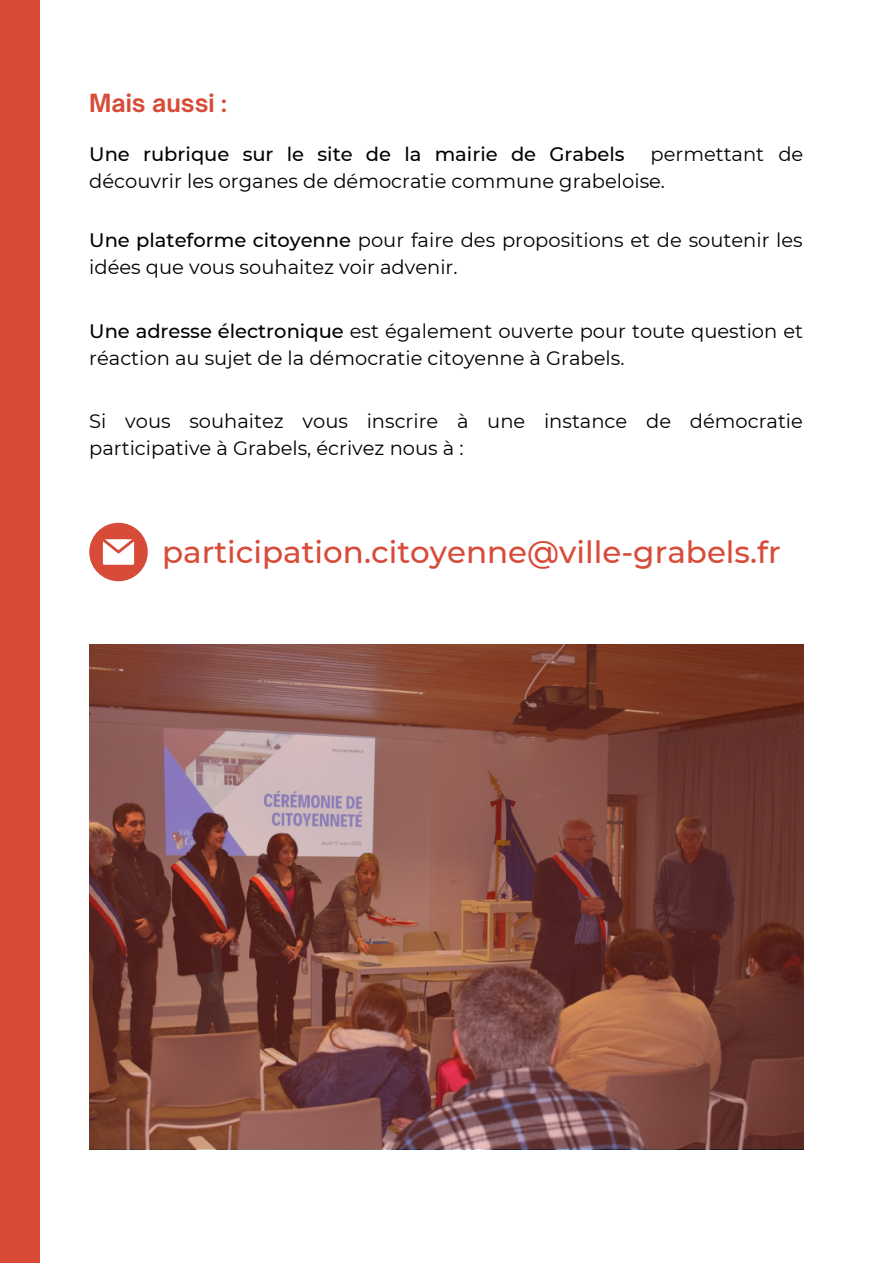
<style>
.page{position:relative;width:893px;height:1264px;background:#fff}
.page>*{position:absolute;margin:0;border:0;box-sizing:border-box;transform-origin:0 0}
.t1{font:500 30.9px "Montserrat";color:#d74b38}
.t2{font:700 24px "Open Sauce One";color:#d74b38}
.t3{font:19.5px/27px "Montserrat";color:#000}
.t4{font:500 19.5px "Montserrat";color:#000}
.s1{font-weight:500}
</style>
<div class="page">
<svg style="left:89px;top:523px;width:59px;height:58px"></svg>
<div style="left:0;top:0;width:40px;height:1262px;background:#d74b38"></div>
<svg style="left:89px;top:644px;width:714px;height:505px;background:#804d44"></svg>
<p class="t2" style="left:89px;top:88px;width:139px">Mais aussi :</p>
<p class="t4" style="left:89px;top:142px;width:536px">Une rubrique sur le site de la mairie de Grabels</p>
<p class="t3" style="left:89px;top:141px;width:715px;text-indent:561px">permettant de découvrir les organes de démocratie commune grabeloise.</p>
<p class="t3" style="left:89px;top:227px;width:715px"><span class="s1">Une plateforme citoyenne</span> pour faire des propositions et de soutenir les idées que vous souhaitez voir advenir.</p>
<p class="t3" style="left:89px;top:317px;width:715px"><span class="s1">Une adresse électronique</span> est également ouverte pour toute question et réaction au sujet de la démocratie citoyenne à Grabels.</p>
<p class="t3" style="left:89px;top:407px;width:715px">Si vous souhaitez vous inscrire à une instance de démocratie participative à Grabels, écrivez nous à :</p>
<h1 class="t1" style="left:162px;top:533px;width:620px">participation.citoyenne@ville-grabels.fr</h1>
</div>
